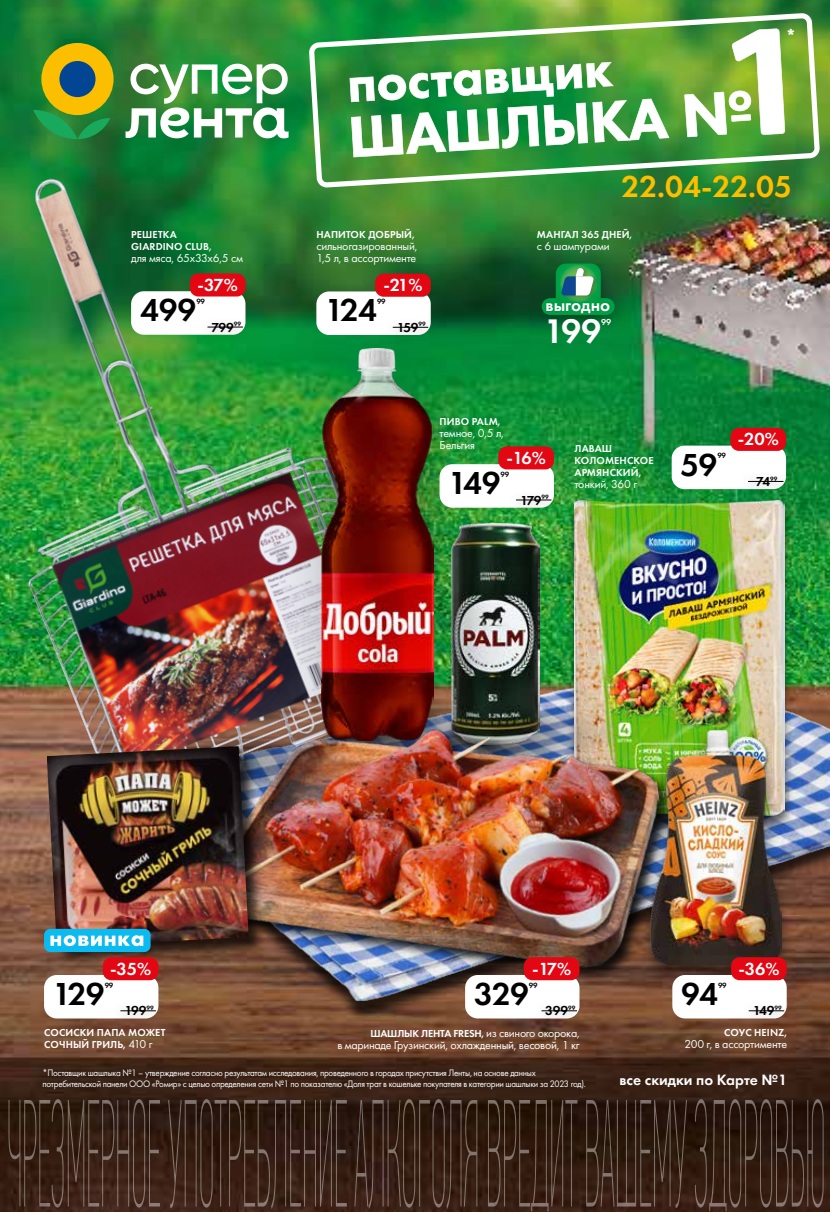
<style>
.page{position:relative;width:830px;height:1212px;background:#fff}
.page>*{position:absolute;margin:0;border:0;box-sizing:border-box;transform-origin:0 0}
.t1{font:600 35.4px "Futura PT";color:#fff}
.t2{font:600 33px "Futura PT";letter-spacing:-.025em;color:#000}
.t3{font:600 31.5px "Futura PT";color:#fcbf00}
.t4{font:600 18.15px "Futura PT";letter-spacing:-.055em;color:#fff}
.t5{font:700 18px "Futura PT";color:#fff}
.t6{font:600 17.85px "Futura PT";color:#fff}
.t7{font:600 15.6px "Futura PT";color:#fff}
.t8{font:600 13.5px "Futura PT";letter-spacing:-.035em;color:#000}
.t9{font:12px/12px "Futura PT";letter-spacing:-.02em;color:#fff}
.t10{font:600 10.5px/12px "Futura PT";letter-spacing:.01em;color:#fff}
.t11{font:600 10.5px "Futura PT";letter-spacing:-.015em;color:#fff}
.t12{font:9.75px/10.5px "Futura PT";letter-spacing:-.03em;color:#fff;scale:.93 1}
.t13{font:600 9px "Futura PT";color:#fff}
.t14{font:600 7.8px "Futura PT";letter-spacing:-.03em;color:#000}
.s1{font-weight:400;font-size:12px}
</style>
<div class="page">
<img style="left:0;top:0;width:829px;height:1212px">
<div style="left:671px;top:446px;width:114px;height:43px;background:#fff;border-radius:13px"></div>
<div style="left:738px;top:472px;width:54px;height:24px;background:#000;opacity:.75"></div>
<hr style="left:747px;top:481px;width:36px;height:1px;background:#000">
<div style="left:730px;top:428px;width:55px;height:23px;background:#e30613;border-radius:9px"></div>
<div style="left:126px;top:690px;width:703px;height:332px;background:#000;opacity:.75"></div>
<img style="left:96px;top:687px;width:733px;height:318px">
<img style="left:0;top:122px;width:421px;height:694px">
<svg style="left:309px;top:13px;width:510px;height:174px"></svg>
<div style="left:565px;top:500px;width:228px;height:333px;background:#000;opacity:.55"></div>
<img style="left:574px;top:501px;width:210px;height:224px">
<svg style="left:9px;top:1099px;width:814px;height:112px;background:#3d281d"></svg>
<div style="left:41px;top:43px;width:72px;height:72px;background:#fcbf00;border-radius:50%"></div>
<svg style="left:33px;top:110px;width:77px;height:29px;background:#2b9240"></svg>
<div style="left:59px;top:61px;width:36px;height:36px;background:#014593;border-radius:50%"></div>
<svg style="left:125px;top:64px;width:163px;height:74px"></svg>
<div style="left:635px;top:725px;width:160px;height:261px;background:#000;opacity:.55"></div>
<img style="left:680px;top:730px;width:101px;height:234px">
<img style="left:252px;top:349px;width:213px;height:346px">
<img style="left:298px;top:670px;width:153px;height:25px">
<img style="left:321px;top:349px;width:112px;height:346px">
<img style="left:417px;top:674px;width:212px;height:21px">
<img style="left:451px;top:523px;width:88px;height:172px">
<div style="left:131px;top:291px;width:114px;height:44px;background:#fff;border-radius:13px"></div>
<div style="left:198px;top:318px;width:54px;height:24px;background:#000;opacity:.75"></div>
<hr style="left:207px;top:327px;width:36px;height:1px;background:#000">
<div style="left:190px;top:273px;width:55px;height:23px;background:#e30613;border-radius:9px"></div>
<div style="left:316px;top:291px;width:114px;height:44px;background:#fff;border-radius:13px"></div>
<div style="left:383px;top:318px;width:54px;height:24px;background:#000;opacity:.75"></div>
<hr style="left:392px;top:327px;width:36px;height:1px;background:#000">
<div style="left:375px;top:274px;width:55px;height:23px;background:#e30613;border-radius:9px"></div>
<div style="left:439px;top:464px;width:114px;height:44px;background:#fff;border-radius:13px"></div>
<div style="left:506px;top:491px;width:54px;height:23px;background:#000;opacity:.75"></div>
<hr style="left:515px;top:499px;width:36px;height:1px;background:#000">
<div style="left:498px;top:446px;width:55px;height:23px;background:#e30613;border-radius:9px"></div>
<div style="left:672px;top:975px;width:114px;height:43px;background:#fff;border-radius:13px"></div>
<div style="left:738px;top:1001px;width:55px;height:24px;background:#000;opacity:.75"></div>
<hr style="left:748px;top:1010px;width:35px;height:1px;background:#000">
<div style="left:730px;top:957px;width:56px;height:23px;background:#e30613;border-radius:9px"></div>
<div style="left:34px;top:1060px;width:558px;height:36px;background:#3a2115"></div>
<div style="left:541px;top:298px;width:73px;height:17px;background:#00a047;border-radius:8px"></div>
<svg style="left:555px;top:263px;width:45px;height:38px"></svg>
<div style="left:545px;top:301px;width:66px;height:14px;background:#009542"></div>
<div style="left:206px;top:727px;width:466px;height:255px;background:#000;opacity:.85"></div>
<img style="left:209px;top:695px;width:471px;height:274px">
<div style="left:46px;top:747px;width:220px;height:218px;background:#000;opacity:.75"></div>
<img style="left:47px;top:746px;width:201px;height:201px">
<div style="left:465px;top:975px;width:114px;height:43px;background:#fff;border-radius:13px"></div>
<div style="left:531px;top:1001px;width:55px;height:24px;background:#000;opacity:.75"></div>
<hr style="left:541px;top:1010px;width:35px;height:1px;background:#000">
<div style="left:523px;top:957px;width:56px;height:23px;background:#e30613;border-radius:9px"></div>
<div style="left:44px;top:975px;width:114px;height:43px;background:#fff;border-radius:13px"></div>
<div style="left:111px;top:1001px;width:54px;height:24px;background:#000;opacity:.75"></div>
<hr style="left:120px;top:1010px;width:36px;height:1px;background:#000">
<div style="left:103px;top:957px;width:55px;height:23px;background:#e30613;border-radius:9px"></div>
<div style="left:44px;top:929px;width:106px;height:23px;background:#0bbbef;border-radius:6px"></div>
<svg style="left:50px;top:935px;width:93px;height:11px"></svg>
<h3 class="t5" style="left:784px;top:24px;width:13px">*</h3>
<p class="t10" style="left:131px;top:228px;width:82px">РЕШЕТКА<br>GIARDINO CLUB,</p>
<p class="t9" style="left:131px;top:252px;width:113px">для мяса, 65х33х6,5 см</p>
<h2 class="t2" style="left:140px;top:289px;width:58px">499</h2>
<p class="t14" style="left:196px;top:296px;width:10px">99</p>
<h3 class="t8" style="left:211px;top:319px;width:31px">799<sup>99</sup></h3>
<h3 class="t4" style="left:197px;top:273px;width:42px">-37%</h3>
<p class="t10" style="left:316px;top:228px;width:100px">НАПИТОК ДОБРЫЙ,</p>
<p class="t9" style="left:316px;top:240px;width:103px">сильногазированный,<br>1,5 л, в ассортименте</p>
<h2 class="t2" style="left:325px;top:290px;width:53px">124</h2>
<p class="t14" style="left:377px;top:297px;width:10px">99</p>
<h3 class="t8" style="left:397px;top:319px;width:30px">159<sup>99</sup></h3>
<h3 class="t4" style="left:383px;top:274px;width:41px">-21%</h3>
<h3 class="t3" style="left:621px;top:167px;width:172px">22.04-22.05</h3>
<p class="t10" style="left:536px;top:228px;width:97px">МАНГАЛ 365 ДНЕЙ,</p>
<p class="t9" style="left:536px;top:240px;width:74px">с 6 шампурами</p>
<h3 class="t6" style="left:545px;top:294px;width:66px">выгодно</h3>
<h1 class="t1" style="left:544px;top:309px;width:58px">199</h1>
<p class="t13" style="left:601px;top:317px;width:11px">99</p>
<p class="t10" style="left:439px;top:415px;width:62px">ПИВО PALM,</p>
<p class="t9" style="left:439px;top:427px;width:66px">темное, 0,5 л,<br>Бельгия</p>
<h2 class="t2" style="left:448px;top:462px;width:54px">149</h2>
<p class="t14" style="left:500px;top:469px;width:10px">99</p>
<h3 class="t4" style="left:506px;top:446px;width:41px">-16%</h3>
<h3 class="t8" style="left:520px;top:492px;width:30px">179<sup>99</sup></h3>
<p class="t10" style="left:574px;top:442px;width:80px">ЛАВАШ<br>КОЛОМЕНСКОЕ<br>АРМЯНСКИЙ,</p>
<p class="t9" style="left:574px;top:477px;width:64px">тонкий, 360 г</p>
<h2 class="t2" style="left:680px;top:444px;width:38px">59</h2>
<p class="t14" style="left:717px;top:451px;width:10px">99</p>
<h3 class="t4" style="left:737px;top:428px;width:43px">-20%</h3>
<h3 class="t8" style="left:755px;top:473px;width:23px">74<sup>99</sup></h3>
<h3 class="t4" style="left:110px;top:957px;width:43px">-35%</h3>
<h3 class="t4" style="left:532px;top:957px;width:41px">-17%</h3>
<h3 class="t4" style="left:738px;top:957px;width:43px">-36%</h3>
<h2 class="t2" style="left:53px;top:973px;width:53px">129</h2>
<p class="t14" style="left:105px;top:980px;width:10px">99</p>
<h3 class="t8" style="left:125px;top:1002px;width:31px">199<sup>99</sup></h3>
<h2 class="t2" style="left:474px;top:973px;width:56px">329</h2>
<p class="t14" style="left:528px;top:980px;width:10px">99</p>
<h3 class="t8" style="left:545px;top:1002px;width:32px">399<sup>99</sup></h3>
<h2 class="t2" style="left:681px;top:973px;width:38px">94</h2>
<p class="t14" style="left:717px;top:980px;width:10px">99</p>
<h3 class="t8" style="left:752px;top:1002px;width:30px">149<sup>99</sup></h3>
<p class="t10" style="left:44px;top:1026px;width:123px">СОСИСКИ ПАПА МОЖЕТ<br>СОЧНЫЙ ГРИЛЬ, <span class="s1">410 г</span></p>
<p class="t11" style="left:370px;top:1027px;width:211px">ШАШЛЫК ЛЕНТА FRESH, <span class="s1">из свиного окорока,</span></p>
<p class="t9" style="left:337px;top:1039px;width:244px">в маринаде Грузинский, охлажденный, весовой, 1 кг</p>
<p class="t10" style="left:723px;top:1026px;width:65px">СОУС HEINZ,</p>
<p class="t9" style="left:684px;top:1037px;width:104px">200 г, в ассортименте</p>
<p class="t12" style="left:43px;top:1068px;width:585px">*Поставщик шашлыка №1 – утверждение согласно результатам исследования, проведенного в городах присутствия Ленты, на основе данных потребительской панели ООО «Ромир» с целью определения сети №1 по показателю «Доля трат в кошельке покупателя в категории шашлыки за 2023 год).</p>
<h3 class="t7" style="left:619px;top:1070px;width:169px">все скидки по Карте №1</h3>
</div>
